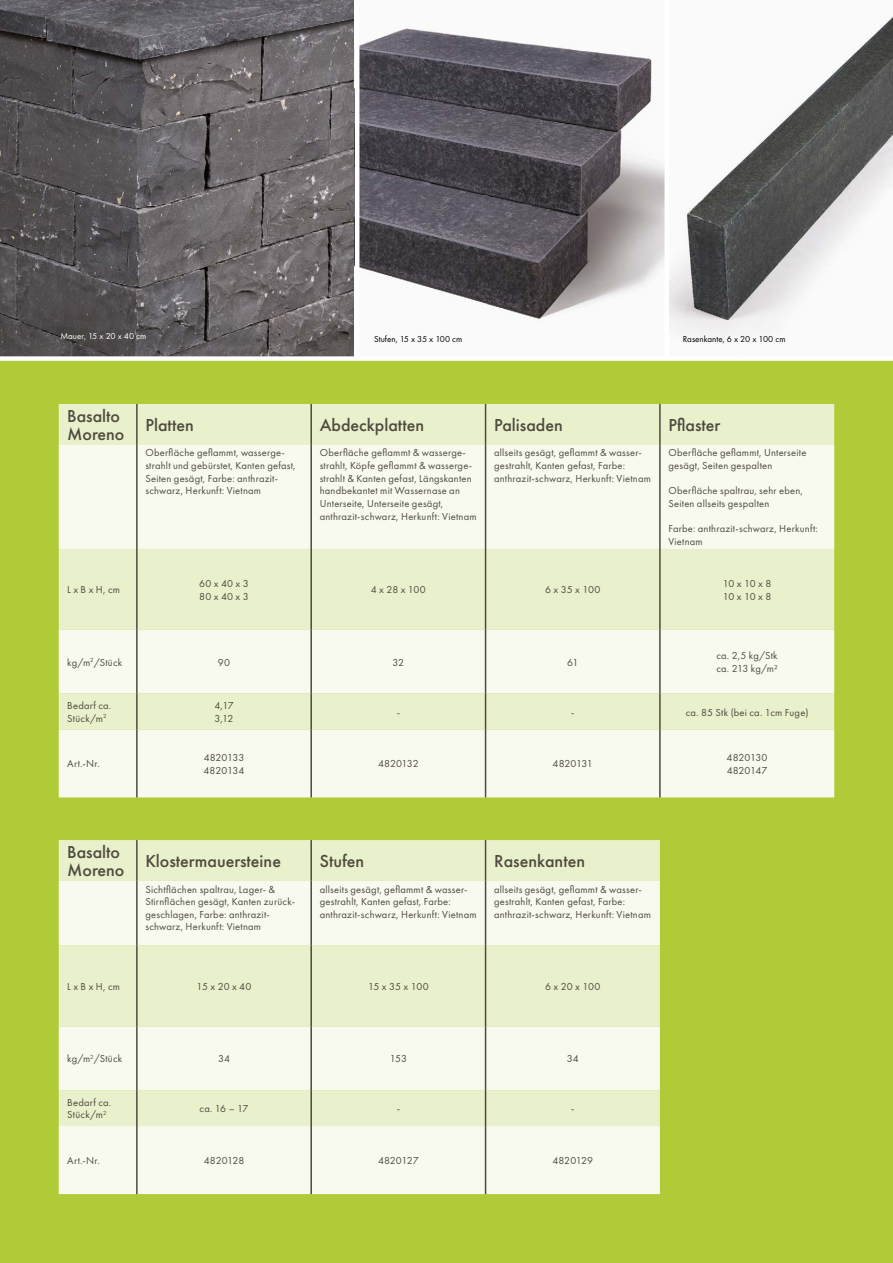
<style>
.page{position:relative;width:893px;height:1263px;background:#fff}
.page>*{position:absolute;margin:0;border:0;box-sizing:border-box;transform-origin:0 0}
.t1{font:500 18px/18px "Futura PT";color:#4f4a3e}
.t2{font:10.5px/12.6px "Futura PT";letter-spacing:.02em;color:#4f4a3e}
.t3{font:10.5px/12.6px "Futura PT";letter-spacing:-.005em;color:#4f4a3e}
.t4{font:10.5px "Futura PT";letter-spacing:-.01em;color:#4f4a3e}
.t5{font:10.5px "Futura PT";color:#4f4a3e}
.t6{font:10.5px "Futura PT";letter-spacing:-.03em;color:#4f4a3e}
.t7{font:9px "Futura PT";color:#000}
.t8{font:9px "Futura PT";color:#fff}
</style>
<div class="page">
<img style="left:0;top:0;width:355px;height:356px">
<img style="left:669px;top:16px;width:224px;height:323px">
<img style="left:359px;top:28px;width:305px;height:292px">
<div style="left:0;top:361px;width:893px;height:902px;background:#afcb37"></div>
<div style="left:59px;top:840px;width:601px;height:40px;background:#e9f0cc"></div>
<svg style="left:59px;top:880px;width:601px;height:314px;background:#f2f5e1"></svg>
<hr style="left:136px;top:840px;width:2px;height:40px;background:#4f4a3e">
<hr style="left:310px;top:840px;width:2px;height:40px;background:#4f4a3e">
<hr style="left:485px;top:840px;width:1px;height:40px;background:#4f4a3e">
<hr style="left:136px;top:880px;width:2px;height:65px;background:#4f4a3e">
<hr style="left:310px;top:880px;width:2px;height:65px;background:#4f4a3e">
<hr style="left:485px;top:880px;width:1px;height:65px;background:#4f4a3e">
<hr style="left:136px;top:945px;width:2px;height:81px;background:#4f4a3e">
<hr style="left:310px;top:945px;width:2px;height:81px;background:#4f4a3e">
<hr style="left:485px;top:945px;width:1px;height:81px;background:#4f4a3e">
<hr style="left:136px;top:1026px;width:2px;height:64px;background:#4f4a3e">
<hr style="left:310px;top:1026px;width:2px;height:64px;background:#4f4a3e">
<hr style="left:485px;top:1026px;width:1px;height:64px;background:#4f4a3e">
<hr style="left:136px;top:1090px;width:2px;height:36px;background:#4f4a3e">
<hr style="left:310px;top:1090px;width:2px;height:36px;background:#4f4a3e">
<hr style="left:485px;top:1090px;width:1px;height:36px;background:#4f4a3e">
<hr style="left:136px;top:1126px;width:2px;height:68px;background:#4f4a3e">
<hr style="left:310px;top:1126px;width:2px;height:68px;background:#4f4a3e">
<hr style="left:485px;top:1126px;width:1px;height:68px;background:#4f4a3e">
<div style="left:59px;top:404px;width:775px;height:40px;background:#e9f0cc"></div>
<svg style="left:59px;top:444px;width:775px;height:353px;background:#f2f6e2"></svg>
<hr style="left:485px;top:404px;width:1px;height:40px;background:#4f4a3e">
<hr style="left:485px;top:444px;width:1px;height:105px;background:#4f4a3e">
<hr style="left:485px;top:549px;width:1px;height:81px;background:#4f4a3e">
<hr style="left:485px;top:630px;width:1px;height:63px;background:#4f4a3e">
<hr style="left:485px;top:693px;width:1px;height:36px;background:#4f4a3e">
<hr style="left:485px;top:729px;width:1px;height:68px;background:#4f4a3e">
<hr style="left:659px;top:404px;width:2px;height:40px;background:#4f4a3e">
<hr style="left:659px;top:444px;width:2px;height:105px;background:#4f4a3e">
<hr style="left:659px;top:549px;width:2px;height:81px;background:#4f4a3e">
<hr style="left:659px;top:630px;width:2px;height:63px;background:#4f4a3e">
<hr style="left:659px;top:693px;width:2px;height:36px;background:#4f4a3e">
<hr style="left:659px;top:729px;width:2px;height:68px;background:#4f4a3e">
<hr style="left:136px;top:404px;width:2px;height:40px;background:#4f4a3e">
<hr style="left:310px;top:404px;width:2px;height:40px;background:#4f4a3e">
<hr style="left:136px;top:444px;width:2px;height:105px;background:#4f4a3e">
<hr style="left:310px;top:444px;width:2px;height:105px;background:#4f4a3e">
<hr style="left:136px;top:549px;width:2px;height:81px;background:#4f4a3e">
<hr style="left:310px;top:549px;width:2px;height:81px;background:#4f4a3e">
<hr style="left:136px;top:630px;width:2px;height:63px;background:#4f4a3e">
<hr style="left:310px;top:630px;width:2px;height:63px;background:#4f4a3e">
<hr style="left:136px;top:693px;width:2px;height:36px;background:#4f4a3e">
<hr style="left:310px;top:693px;width:2px;height:36px;background:#4f4a3e">
<hr style="left:136px;top:729px;width:2px;height:68px;background:#4f4a3e">
<hr style="left:310px;top:729px;width:2px;height:68px;background:#4f4a3e">
<p class="t8" style="left:60px;top:331px;width:87px">Mauer, 15 x 20 x 40 cm</p>
<p class="t7" style="left:374px;top:333px;width:90px">Stufen, 15 x 35 x 100 cm</p>
<p class="t7" style="left:683px;top:333px;width:104px">Rasenkante, 6 x 20 x 100 cm</p>
<h1 class="t1" style="left:67px;top:407px;width:59px">Basalto<br>Moreno</h1>
<h1 class="t1" style="left:145px;top:416px;width:50px">Platten</h1>
<h1 class="t1" style="left:320px;top:416px;width:106px">Abdeckplatten</h1>
<h1 class="t1" style="left:494px;top:416px;width:70px">Palisaden</h1>
<h1 class="t1" style="left:668px;top:416px;width:54px">Pflaster</h1>
<p class="t2" style="left:145px;top:447px;width:152px">Oberfläche geflammt, wasserge&shy;strahlt und gebürstet, Kanten gefast, Seiten gesägt, Farbe: anthrazit&shy;schwarz, Herkunft: Vietnam</p>
<p class="t2" style="left:320px;top:447px;width:158px">Oberfläche geflammt &amp; wasserge&shy;strahlt, Köpfe geflammt &amp; wasserge&shy;strahlt &amp; Kanten gefast, Längskanten handbekantet mit Wassernase an Unterseite, Unterseite gesägt, anthrazit-schwarz, Herkunft: Vietnam</p>
<p class="t2" style="left:494px;top:447px;width:158px">allseits gesägt, geflammt &amp; wasser&shy;gestrahlt, Kanten gefast, Farbe: anthrazit-schwarz, Herkunft: Vietnam</p>
<p class="t2" style="left:668px;top:447px;width:140px">Oberfläche geflammt, Unterseite gesägt, Seiten gespalten</p>
<p class="t2" style="left:668px;top:484px;width:136px">Oberfläche spaltrau, sehr eben,<br>Seiten allseits gespalten</p>
<p class="t2" style="left:668px;top:522px;width:151px">Farbe: anthrazit-schwarz, Herkunft:<br>Vietnam</p>
<p class="t2" style="left:67px;top:583px;width:54px">L x B x H, cm</p>
<p class="t2" style="left:199px;top:577px;width:51px">60 x 40 x 3<br>80 x 40 x 3</p>
<p class="t2" style="left:371px;top:583px;width:57px">4 x 28 x 100</p>
<p class="t2" style="left:545px;top:583px;width:57px">6 x 35 x 100</p>
<p class="t2" style="left:723px;top:577px;width:50px">10 x 10 x 8<br>10 x 10 x 8</p>
<p class="t2" style="left:67px;top:656px;width:57px">kg/m<sup>2</sup>/Stück</p>
<p class="t2" style="left:218px;top:656px;width:14px">90</p>
<p class="t2" style="left:392px;top:656px;width:13px">32</p>
<p class="t2" style="left:567px;top:656px;width:13px">61</p>
<p class="t2" style="left:716px;top:649px;width:63px">ca. 2,5 kg/Stk ca. 213 kg/m²</p>
<p class="t2" style="left:67px;top:699px;width:46px">Bedarf ca.<br>Stück/m<sup>2</sup></p>
<p class="t2" style="left:214px;top:699px;width:21px">4,17<br>3,12</p>
<p class="t2" style="left:397px;top:706px;width:5px">-</p>
<p class="t2" style="left:571px;top:706px;width:5px">-</p>
<p class="t2" style="left:686px;top:706px;width:124px">ca. 85 Stk (bei ca. 1cm Fuge)</p>
<p class="t2" style="left:67px;top:758px;width:34px">Art.-Nr.</p>
<p class="t3" style="left:204px;top:751px;width:42px">4820133<br>4820134</p>
<p class="t4" style="left:378px;top:758px;width:42px">4820132</p>
<p class="t6" style="left:553px;top:758px;width:42px">4820131</p>
<p class="t3" style="left:727px;top:751px;width:42px">4820130<br>4820147</p>
<h1 class="t1" style="left:67px;top:843px;width:59px">Basalto<br>Moreno</h1>
<h1 class="t1" style="left:145px;top:852px;width:137px">Klostermauersteine</h1>
<h1 class="t1" style="left:320px;top:852px;width:46px">Stufen</h1>
<h1 class="t1" style="left:494px;top:852px;width:93px">Rasenkanten</h1>
<p class="t2" style="left:145px;top:883px;width:151px">Sichtflächen spaltrau, Lager- &amp;<br>Stirnflächen gesägt, Kanten zurück&shy;geschlagen, Farbe: anthrazit&shy;schwarz, Herkunft: Vietnam</p>
<p class="t2" style="left:320px;top:883px;width:158px">allseits gesägt, geflammt &amp; wasser&shy;gestrahlt, Kanten gefast, Farbe: anthrazit-schwarz, Herkunft: Vietnam</p>
<p class="t2" style="left:494px;top:883px;width:158px">allseits gesägt, geflammt &amp; wasser&shy;gestrahlt, Kanten gefast, Farbe: anthrazit-schwarz, Herkunft: Vietnam</p>
<p class="t2" style="left:67px;top:980px;width:54px">L x B x H, cm</p>
<p class="t2" style="left:197px;top:980px;width:56px">15 x 20 x 40</p>
<p class="t2" style="left:368px;top:980px;width:62px">15 x 35 x 100</p>
<p class="t2" style="left:545px;top:980px;width:57px">6 x 20 x 100</p>
<p class="t2" style="left:67px;top:1052px;width:57px">kg/m<sup>2</sup>/Stück</p>
<p class="t2" style="left:218px;top:1052px;width:14px">34</p>
<p class="t2" style="left:390px;top:1052px;width:19px">153</p>
<p class="t2" style="left:567px;top:1052px;width:14px">34</p>
<p class="t2" style="left:67px;top:1096px;width:46px">Bedarf ca.<br>Stück/m<sup>2</sup></p>
<p class="t2" style="left:200px;top:1102px;width:51px">ca. 16 – 17</p>
<p class="t2" style="left:397px;top:1102px;width:5px">-</p>
<p class="t2" style="left:571px;top:1102px;width:5px">-</p>
<p class="t2" style="left:67px;top:1154px;width:34px">Art.-Nr.</p>
<p class="t4" style="left:204px;top:1154px;width:42px">4820128</p>
<p class="t5" style="left:378px;top:1154px;width:42px">4820127</p>
<p class="t5" style="left:552px;top:1154px;width:42px">4820129</p>
</div>
